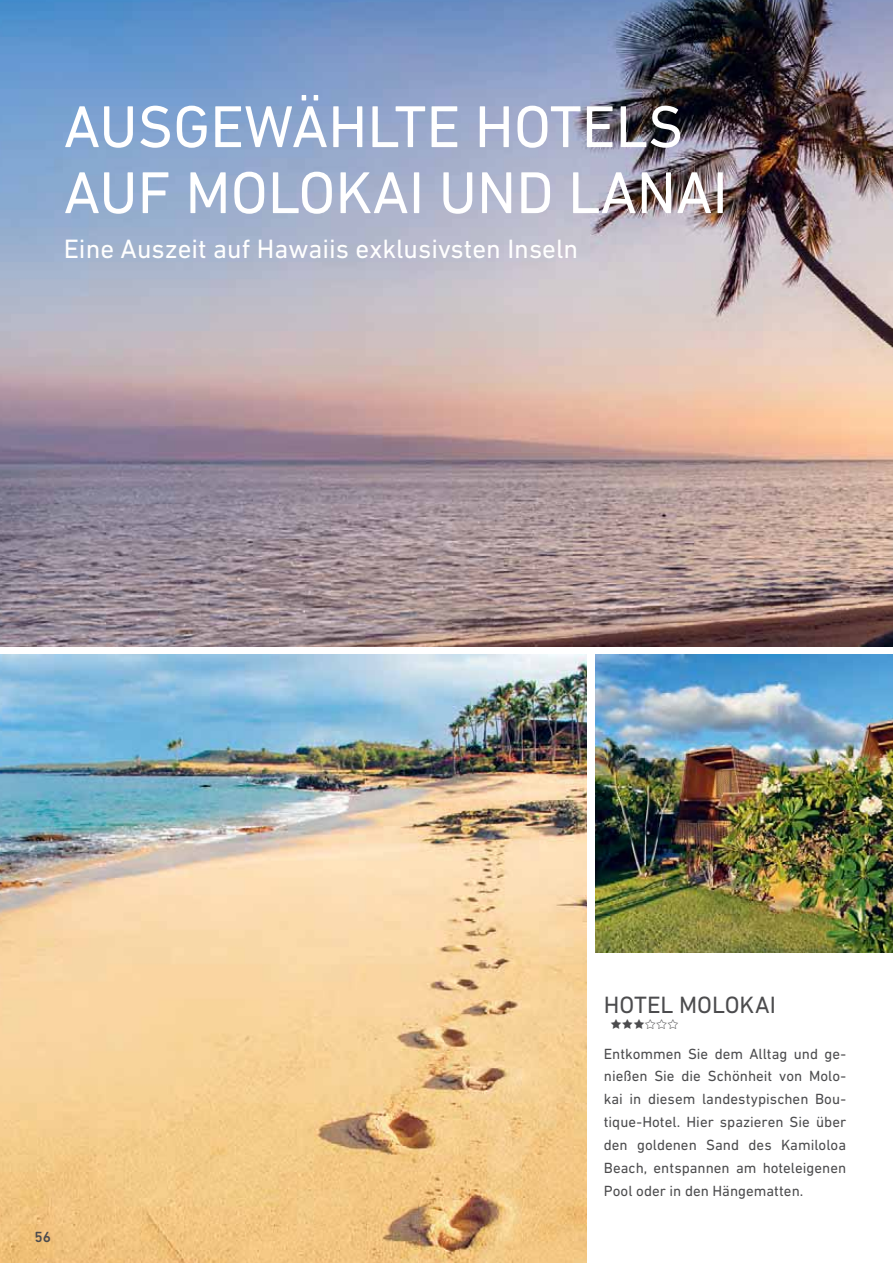
<style>
.page{position:relative;width:893px;height:1263px;background:#fff}
.page>*{position:absolute;margin:0;border:0;box-sizing:border-box;transform-origin:0 0}
.t1{font:60px/66px "DIN Next LT Pro";color:#fff}
.t2{font:27px "DIN Next LT Pro";color:#fff}
.t3{font:24px "DIN Next LT Pro";letter-spacing:-.005em;color:#4c4c4e}
.t4{font:15px/23px "DIN Next LT Pro";color:#4c4c4e;text-align:justify}
.t5{font:500 15px "DIN Next LT Pro";color:#4c4c4e}
</style>
<div class="page">
<img style="left:0;top:0;width:893px;height:646px">
<img style="left:0;top:655px;width:587px;height:608px">
<img style="left:595px;top:655px;width:298px;height:297px">
<h1 class="t1" style="left:64px;top:100px;width:666px">AUSGEWÄHLTE HOTELS<br>AUF MOLOKAI UND LANAI</h1>
<h2 class="t2" style="left:64px;top:239px;width:516px">Eine Auszeit auf Hawaiis exklusivsten Inseln</h2>
<p class="t5" style="left:35px;top:1231px;width:18px">56</p>
<h3 class="t3" style="left:604px;top:996px;width:174px">HOTEL MOLOKAI</h3>
<p class="t4" style="left:604px;top:1043px;width:244px">Entkommen Sie dem Alltag und ge&shy;nießen Sie die Schönheit von Molo&shy;kai in diesem landestypischen Bou&shy;tique-Hotel. Hier spazieren Sie über den goldenen Sand des Kamiloloa Beach, entspannen am hoteleigenen Pool oder in den Hängematten.</p>
</div>
